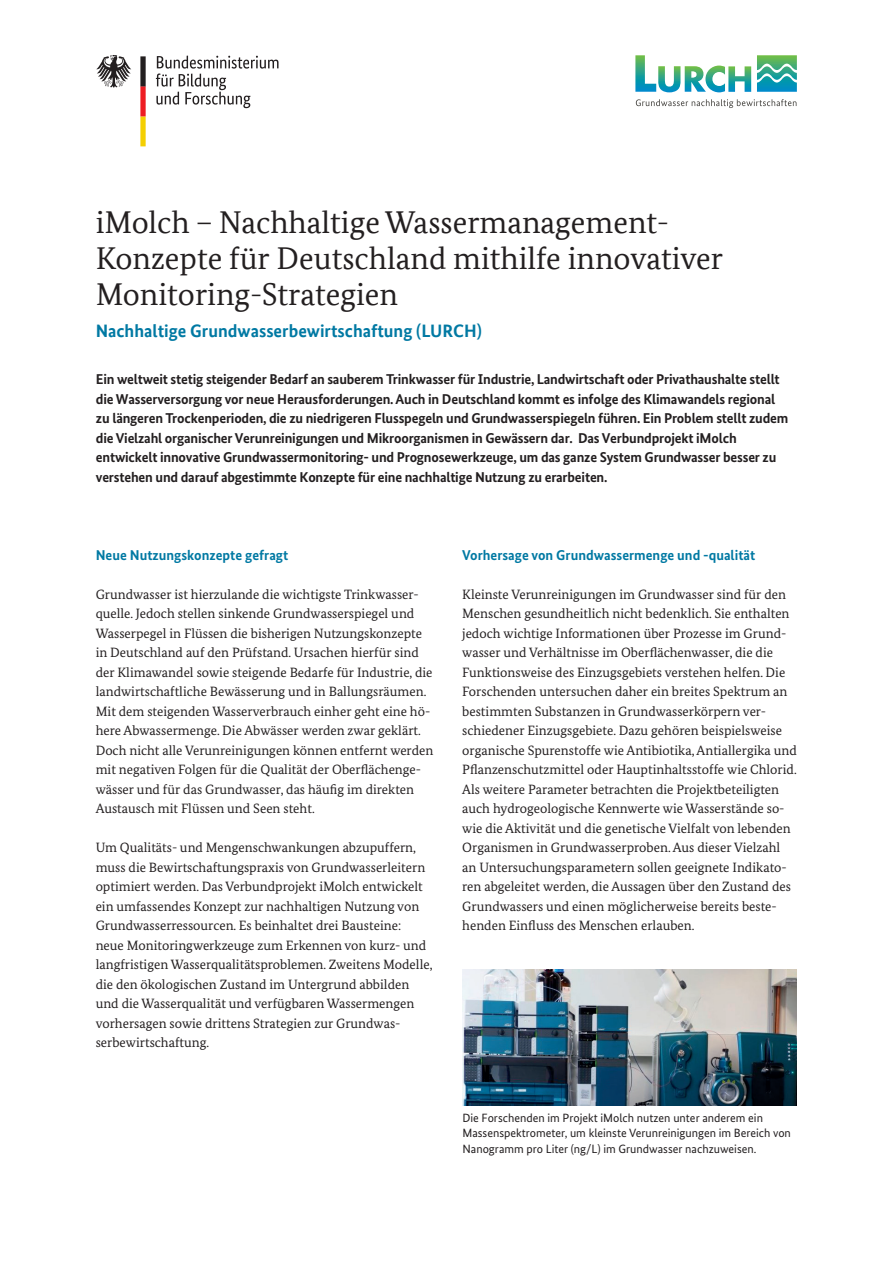
<style>
.page{position:relative;width:893px;height:1263px;background:#fff}
.page>*{position:absolute;margin:0;border:0;box-sizing:border-box;transform-origin:0 0}
.Vorspann{font:31.5px/36px "Bundes Serif Office";color:#231f20}
.Vorspann-2{font:700 18px "Bundes Sans Office";color:#0079a3}
.Vorspann-3{font:700 14.25px/19.5px "Bundes Sans";letter-spacing:-.015em;color:#231f20}
.Zwischentitel{font:700 14.25px "Bundes Sans";color:#0079a3}
.Fließtext{font:13.5px/19.5px "Bundes Serif";color:#231f20}
.Abb{font:12px/15.8px "Bundes Sans";color:#231f20}
</style>
<div class="page">
<svg style="left:156px;top:56px;width:122px;height:52px"></svg>
<svg style="left:96px;top:55px;width:35px;height:33px"></svg>
<svg style="left:140px;top:56px;width:6px;height:90px"></svg>
<svg style="left:757px;top:55px;width:40px;height:37px"></svg>
<svg style="left:635px;top:55px;width:116px;height:37px"></svg>
<svg style="left:636px;top:99px;width:160px;height:9px"></svg>
<img style="left:462px;top:969px;width:335px;height:137px">
<p class="Vorspann" style="left:96px;top:204px;width:629px">iMolch – Nachhaltige Wassermanagement-<br>Konzepte für Deutschland mithilfe innovativer<br>Monitoring-Strategien</p>
<p class="Vorspann-2" style="left:96px;top:321px;width:388px">Nachhaltige Grundwasserbewirtschaftung (LURCH)</p>
<p class="Vorspann-3" style="left:96px;top:369px;width:694px">Ein weltweit stetig steigender Bedarf an sauberem Trinkwasser für Industrie, Landwirtschaft oder Privathaushalte stellt die Wasserversorgung vor neue Herausforderungen.Auch in Deutschland kommt es infolge des Klimawandels regional zu längeren Trockenperioden, die zu niedrigeren Flusspegeln und Grundwasserspiegeln führen. Ein Problem stellt zudem die Vielzahl organischer Verunreinigungen und Mikroorganismen in Gewässern dar. Das Verbundprojekt iMolch entwickelt innovative Grundwassermonitoring- und Prognosewerkzeuge, um das ganze System Grundwasser besser zu verstehen und darauf abgestimmte Konzepte für eine nachhaltige Nutzung zu erarbeiten.</p>
<h3 class="Zwischentitel" style="left:96px;top:546px;width:194px">Neue Nutzungskonzepte gefragt</h3>
<p class="Fließtext" style="left:96px;top:584px;width:339px">Grundwasser ist hierzulande die wichtigste Trinkwasser&shy;quelle. Jedoch stellen sinkende Grundwasserspiegel und Wasserpegel in Flüssen die bisherigen Nutzungskonzepte in Deutschland auf den Prüfstand. Ursachen hierfür sind der Klimawandel sowie steigende Bedarfe für Industrie, die landwirtschaftliche Bewässerung und in Ballungsräumen.<br>Mit dem steigenden Wasserverbrauch einher geht eine hö&shy;here Abwassermenge. Die Abwässer werden zwar geklärt.<br>Doch nicht alle Verunreinigungen können entfernt werden mit negativen Folgen für die Qualität der Oberflächenge&shy;wässer und für das Grundwasser, das häufig im direkten Austausch mit Flüssen und Seen steht.</p>
<p class="Fließtext" style="left:96px;top:838px;width:338px">Um Qualitäts- und Mengenschwankungen abzupuffern, muss die Bewirtschaftungspraxis von Grundwasserleitern optimiert werden. Das Verbundprojekt iMolch entwickelt ein umfassendes Konzept zur nachhaltigen Nutzung von Grundwasserressourcen. Es beinhaltet drei Bausteine: neue Monitoringwerkzeuge zum Erkennen von kurz- und langfristigen Wasserqualitätsproblemen. Zweitens Modelle, die den ökologischen Zustand im Untergrund abbilden und die Wasserqualität und verfügbaren Wassermengen vorhersagen sowie drittens Strategien zur Grundwas&shy;serbewirtschaftung.</p>
<h3 class="Zwischentitel" style="left:462px;top:546px;width:295px">Vorhersage von Grundwassermenge und -qualität</h3>
<p class="Fließtext" style="left:462px;top:584px;width:336px">Kleinste Verunreinigungen im Grundwasser sind für den Menschen gesundheitlich nicht bedenklich. Sie enthalten jedoch wichtige Informationen über Prozesse im Grund&shy;wasser und Verhältnisse im Oberflächenwasser, die die Funktionsweise des Einzugsgebiets verstehen helfen. Die Forschenden untersuchen daher ein breites Spektrum an bestimmten Substanzen in Grundwasserkörpern ver&shy;schiedener Einzugsgebiete. Dazu gehören beispielsweise organische Spurenstoffe wie Antibiotika, Antiallergika und Pflanzenschutzmittel oder Hauptinhaltsstoffe wie Chlorid.<br>Als weitere Parameter betrachten die Projektbeteiligten auch hydrogeologische Kennwerte wie Wasserstände so&shy;wie die Aktivität und die genetische Vielfalt von lebenden Organismen in Grundwasserproben. Aus dieser Vielzahl an Untersuchungsparametern sollen geeignete Indikato&shy;ren abgeleitet werden, die Aussagen über den Zustand des Grundwassers und einen möglicherweise bereits beste&shy;henden Einfluss des Menschen erlauben.</p>
<p class="Abb" style="left:462px;top:1109px;width:330px">Die Forschenden im Projekt iMolch nutzen unter anderem ein<br>Massenspektrometer, um kleinste Verunreinigungen im Bereich von<br>Nanogramm pro Liter (ng/L) im Grundwasser nachzuweisen.</p>
</div>
